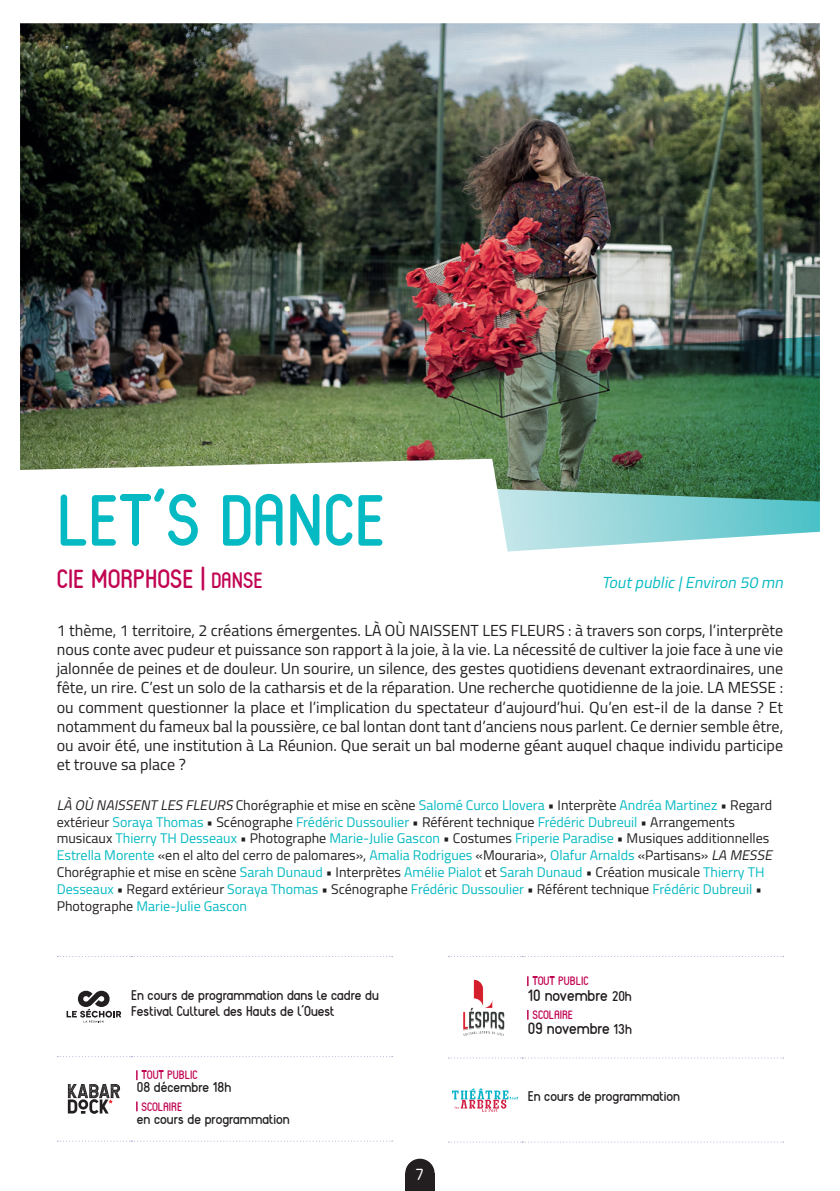
<style>
.page{position:relative;width:840px;height:1191px;background:#fff}
.page>*{position:absolute;margin:0;border:0;box-sizing:border-box;transform-origin:0 0}
.t1{font:700 72px "Reef";color:#05bac2}
.t2{font:700 26px "Reef";color:#c10452}
.t3{font:16px/19.2px "Titillium";color:#231f20;text-align:justify}
.t4{font:700 16px "Reef";color:#231f20}
.t5{font:italic 16px "Titillium";color:#05bac2}
.t6{font:700 16px "Plum";color:#fff}
.t7{font:14px/16.8px "Titillium";color:#231f20}
.t8{font:700 14px/16.8px "Reef";color:#231f20}
.t9{font:700 12px "Reef";color:#c10452}
.s1{font-size:22px}
.s2{font-style:italic}
.s3{color:#05bac2}
.s4{font-size:14px}
</style>
<div class="page">
<svg style="left:57px;top:1140px;width:335px;height:1px"></svg>
<svg style="left:57px;top:956px;width:335px;height:1px"></svg>
<svg style="left:57px;top:1056px;width:335px;height:1px"></svg>
<svg style="left:66px;top:990px;width:55px;height:32px"></svg>
<svg style="left:68px;top:1084px;width:52px;height:29px"></svg>
<svg style="left:448px;top:956px;width:335px;height:1px"></svg>
<svg style="left:448px;top:1057px;width:335px;height:1px"></svg>
<svg style="left:448px;top:1141px;width:335px;height:1px"></svg>
<img style="left:463px;top:979px;width:42px;height:56px">
<svg style="left:452px;top:1088px;width:66px;height:24px"></svg>
<img style="left:21px;top:23px;width:797px;height:436px">
<img style="left:324px;top:334px;width:494px;height:218px">
<svg style="left:21px;top:459px;width:492px;height:93px"></svg>
<div style="left:405px;top:1158px;width:29px;height:30px;background:#231f20;border-radius:50%"></div>
<div style="left:405px;top:1173px;width:29px;height:18px;background:#231f20"></div>
<h1 class="t1" style="left:57px;top:474px;width:330px">LET’S DANCE</h1>
<h2 class="t2" style="left:57px;top:562px;width:207px">CIE MORPHOSE | <span class="s1">DANSE</span></h2>
<p class="t3" style="left:57px;top:620px;width:727px">1 thème, 1 territoire, 2 créations émergentes. LÀ OÙ NAISSENT LES FLEURS : à travers son corps, l’interprète nous conte avec pudeur et puissance son rapport à la joie, à la vie. La nécessité de cultiver la joie face à une vie jalonnée de peines et de douleur. Un sourire, un silence, des gestes quotidiens devenant extraordinaires, une fête, un rire. C’est un solo de la catharsis et de la réparation. Une recherche quotidienne de la joie. LA MESSE : ou comment questionner la place et l’implication du spectateur d’aujourd’hui. Qu’en est-il de la danse ? Et notamment du fameux bal la poussière, ce bal lontan dont tant d’anciens nous parlent. Ce dernier semble être, ou avoir été, une institution à La Réunion. Que serait un bal moderne géant auquel chaque individu participe et trouve sa place ?</p>
<p class="t7" style="left:57px;top:795px;width:719px"><span class="s2">LÀ OÙ NAISSENT LES FLEURS</span> Chorégraphie et mise en scène <span class="s3">Salomé Curco Llovera</span> • Interprète <span class="s3">Andréa Martinez</span> • Regard extérieur <span class="s3">Soraya Thomas</span> • Scénographe <span class="s3">Frédéric Dussoulier</span> • Référent technique <span class="s3">Frédéric Dubreuil</span> • Arrangements musicaux <span class="s3">Thierry TH Desseaux</span> • Photographe <span class="s3">Marie-Julie Gascon</span> • Costumes <span class="s3">Friperie Paradise</span> • Musiques additionnelles <span class="s3">Estrella Morente</span> «en el alto del cerro de palomares», <span class="s3">Amalia Rodrigues</span> «Mouraria», <span class="s3">Olafur Arnalds</span> «Partisans» <span class="s2">LA MESSE </span>Chorégraphie et mise en scène <span class="s3">Sarah Dunaud</span> • Interprètes <span class="s3">Amélie Pialot</span> et <span class="s3">Sarah Dunaud</span> • Création musicale <span class="s3">Thierry TH Desseaux</span> • Regard extérieur <span class="s3">Soraya Thomas</span> • Scénographe <span class="s3">Frédéric Dussoulier</span> • Référent technique <span class="s3">Frédéric Dubreuil</span> • Photographe <span class="s3">Marie-Julie Gascon</span></p>
<p class="t5" style="left:601px;top:571px;width:187px">Toutpublic|Environ 50 mn</p>
<p class="t8" style="left:131px;top:986px;width:249px">En cours de programmation dans le cadre du<br>Festival Culturel des Hauts de l’Ouest</p>
<p class="t9" style="left:141px;top:1067px;width:58px">TOUT PUBLIC</p>
<p class="t8" style="left:137px;top:1079px;width:96px">08 décembre 18h</p>
<p class="t9" style="left:141px;top:1098px;width:42px">SCOLAIRE</p>
<p class="t8" style="left:137px;top:1110px;width:154px">en cours de programmation</p>
<p class="t6" style="left:415px;top:1166px;width:12px">7</p>
<p class="t9" style="left:532px;top:973px;width:58px">TOUT PUBLIC</p>
<p class="t4" style="left:527px;top:984px;width:105px">10 novembre <span class="s4">20h</span></p>
<p class="t9" style="left:532px;top:1007px;width:42px">SCOLAIRE</p>
<p class="t4" style="left:527px;top:1018px;width:105px">09 novembre <span class="s4">13h</span></p>
<p class="t8" style="left:527px;top:1088px;width:154px">En cours de programmation</p>
</div>
